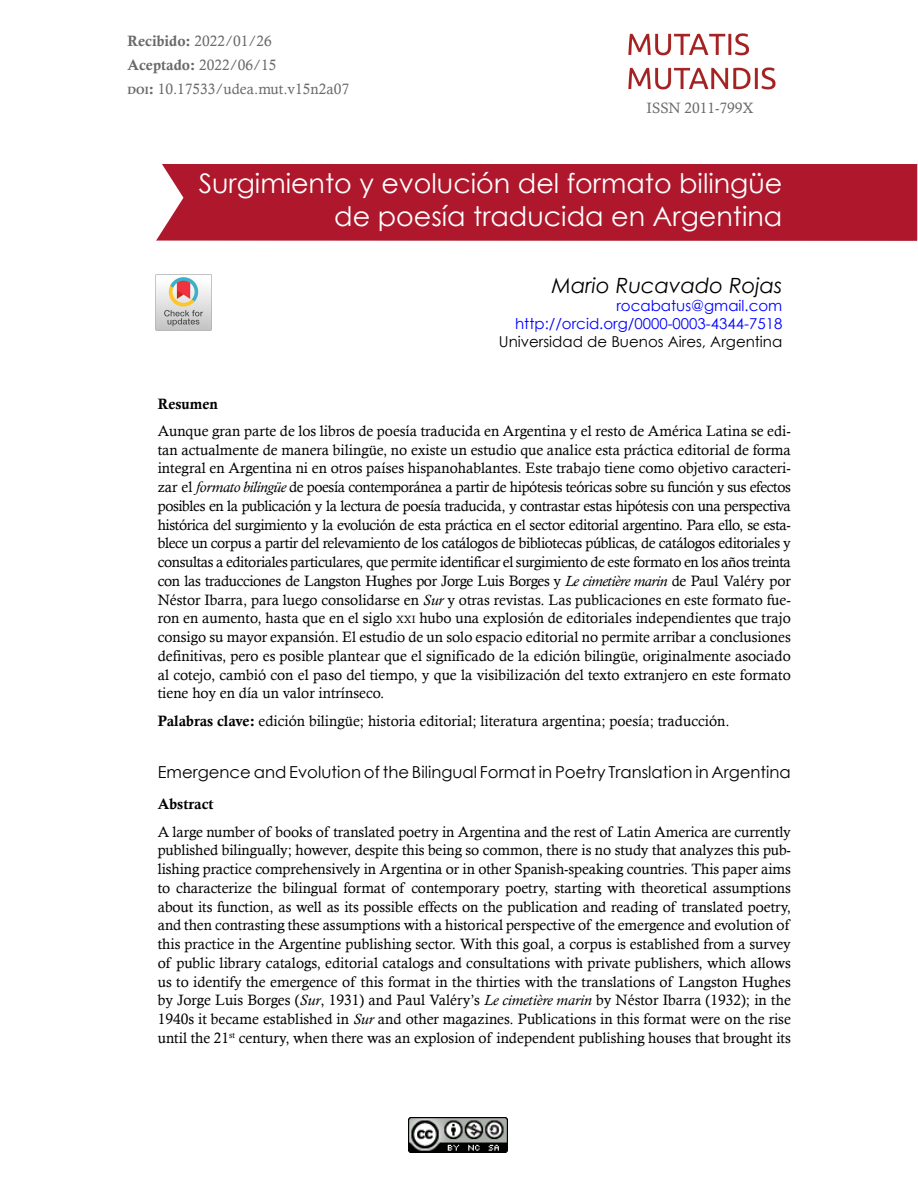
<style>
.page{position:relative;width:918px;height:1188px;background:#fff}
.page>*{position:absolute;margin:0;border:0;box-sizing:border-box;transform-origin:0 0}
.Titulo{font:27px/32.4px "Century Gothic";color:#fff;text-align:right}
.Autor{font:italic 21px "Century Gothic";color:#000}
.Tit_Resumen_idiomas{font:16.5px "Century Gothic";color:#000}
.Resumen{font:15px/18.8px "Calisto";color:#000;text-align:justify}
.resumen_ing{font:15px/18.8px "Calisto";color:#000;text-align:justify}
.t1{font:15px/24px "Calisto";color:#696969}
.Correo{font:15px "Century Gothic";color:#00f}
.Universidad{font:15px "Century Gothic";color:#000}
.t2{font:15px "Calisto";color:#6b6b6b}
.resumen_ing-2{font:15px "Calis MT Bol";color:#000}
.Resumen-2{font:15px "Calis MT Bol";color:#000}
.s1{font-family:"Calis MT Bol"}
.s2{font-family:"Calis MT Bol";font-size:10.5px}
.s3{font-style:italic}
.s4{font-size:10.5px}
</style>
<div class="page">
<img style="left:628px;top:33px;width:148px;height:57px">
<img style="left:409px;top:1118px;width:99px;height:35px">
<div style="left:156px;top:164px;width:762px;height:77px;background:#af182c"></div>
<img style="left:156px;top:274px;width:55px;height:57px">
<p class="t1" style="left:128px;top:29px;width:223px"><span class="s1">Recibido:</span> 2022/01/26<br><span class="s1">Aceptado:</span> 2022/06/15<br><span class="s2">doi</span><span class="s1">:</span> 10.17533/udea.mut.v15n2a07</p>
<p class="t2" style="left:647px;top:100px;width:109px">ISSN 2011-799X</p>
<p class="Titulo" style="left:199px;top:167px;width:585px">Surgimiento y evolución del formato bilingüe de poesía traducida en Argentina</p>
<p class="Autor" style="left:552px;top:271px;width:232px">Mario Rucavado Rojas</p>
<p class="Correo" style="left:616px;top:296px;width:167px">rocabatus@gmail.com</p>
<p class="Correo" style="left:515px;top:314px;width:269px">http://orcid.org/0000-0003-4344-7518</p>
<p class="Universidad" style="left:499px;top:332px;width:285px">Universidad de Buenos Aires, Argentina</p>
<p class="Resumen-2" style="left:158px;top:395px;width:62px">Resumen</p>
<p class="Resumen" style="left:158px;top:421px;width:635px">Aunque gran parte de los libros de poesía traducida en Argentina y el resto de América Latina se edi&shy;tan actualmente de manera bilingüe, no existe un estudio que analice esta práctica editorial de forma integral en Argentina ni en otros países hispanohablantes. Este trabajo tiene como objetivo caracteri&shy;zar el <span class="s3">formato bilingüe</span> de poesía contemporánea a partir de hipótesis teóricas sobre su función y sus efectos posibles en la publicación y la lectura de poesía traducida, y contrastar estas hipótesis con una perspectiva histórica del surgimiento y la evolución de esta práctica en el sector editorial argentino. Para ello, se esta&shy;blece un corpus a partir del relevamiento de los catálogos de bibliotecas públicas, de catálogos editoriales y consultas a editoriales particulares, que permite identificar el surgimiento de este formato en los años treinta con las traducciones de Langston Hughes por Jorge Luis Borges y <span class="s3">Le cimetière marin</span> de Paul Valéry por Néstor Ibarra, para luego consolidarse en <span class="s3">Sur</span> y otras revistas. Las publicaciones en este formato fue&shy;ron en aumento, hasta que en el siglo <span class="s4">xxi</span> hubo una explosión de editoriales independientes que trajo consigo su mayor expansión. El estudio de un solo espacio editorial no permite arribar a conclusiones definitivas, pero es posible plantear que el significado de la edición bilingüe, originalmente asociado al cotejo, cambió con el paso del tiempo, y que la visibilización del texto extranjero en este formato tiene hoy en día un valor intrínseco.</p>
<p class="Resumen" style="left:158px;top:711px;width:573px"><span class="s1">Palabras clave:</span> edición bilingüe; historia editorial; literatura argentina; poesía; traducción.</p>
<p class="Tit_Resumen_idiomas" style="left:158px;top:760px;width:635px">Emergence and Evolution of the Bilingual Format in Poetry Translation in Argentina</p>
<p class="resumen_ing-2" style="left:158px;top:796px;width:57px">Abstract</p>
<p class="resumen_ing" style="left:158px;top:822px;width:635px">A large number of books of translated poetry in Argentina and the rest of Latin America are currently published bilingually; however, despite this being so common, there is no study that analyzes this pub&shy;lishing practice comprehensively in Argentina or in other Spanish-speaking countries. This paper aims to characterize the bilingual format of contemporary poetry, starting with theoretical assumptions about its function, as well as its possible effects on the publication and reading of translated poetry, and then contrasting these assumptions with a historical perspective of the emergence and evolution of this practice in the Argentine publishing sector. With this goal, a corpus is established from a survey of public library catalogs, editorial catalogs and consultations with private publishers, which allows us to identify the emergence of this format in the thirties with the translations of Langston Hughes by Jorge Luis Borges (<span class="s3">Sur</span>, 1931) and Paul Valéry’s <span class="s3">Le cimetière marin</span> by Néstor Ibarra (1932); in the 1940s it became established in <span class="s3">Sur</span> and other magazines. Publications in this format were on the rise until the 21<sup>st</sup> century, when there was an explosion of independent publishing houses that brought its</p>
</div>
